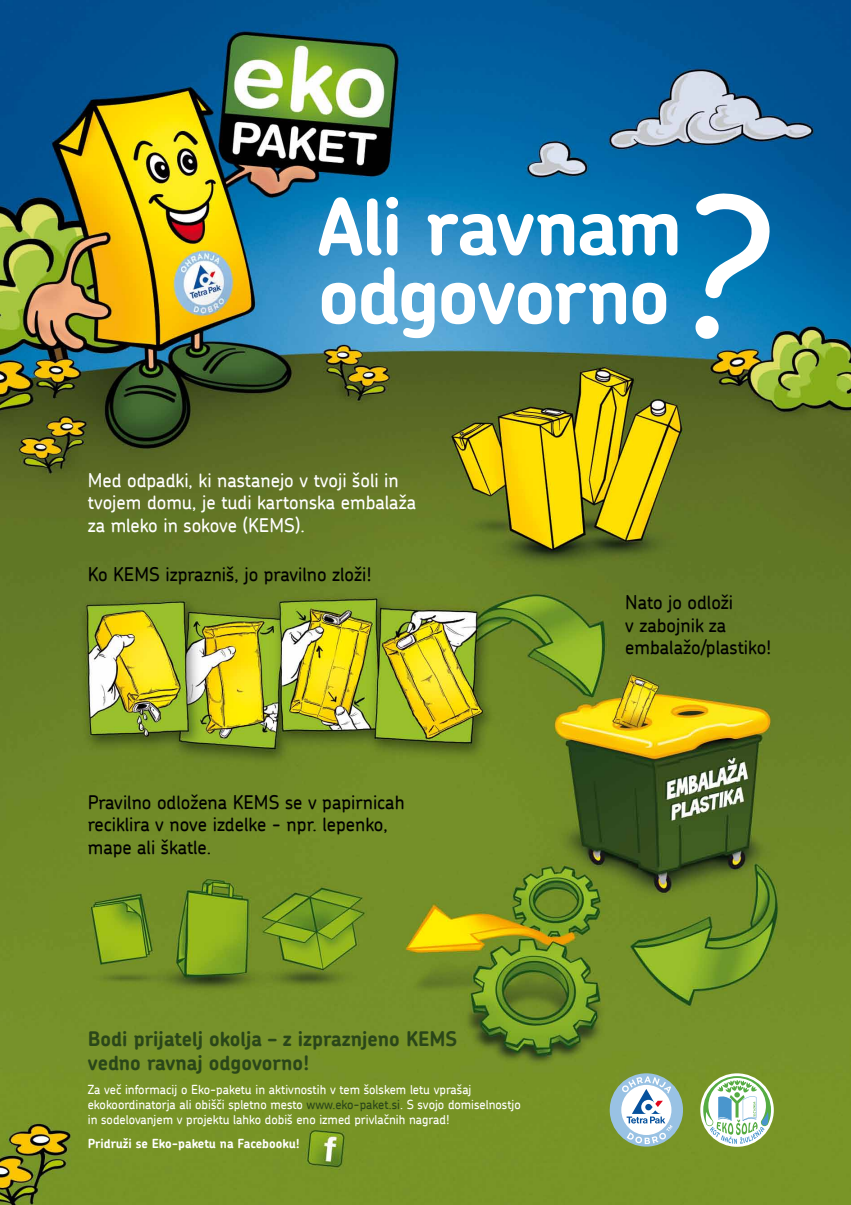
<style>
.page{position:relative;width:851px;height:1205px;background:#fff}
.page>*{position:absolute;margin:0;border:0;box-sizing:border-box;transform-origin:0 0}
.t1{font:700 78.12px/68.8px "Chevin";letter-spacing:-.03em;color:#fff}
.t2{font:700 20px/24px "Chevin";color:#2a4619}
.t3{font:500 18.75px/22.5px "Chevin";color:#000}
.t4{font:500 18.75px/22.5px "Chevin";color:#fff}
.t5{font:500 12.5px/15px "Chevin";color:#fff}
.t6{font:700 12.5px "Chevin";color:#fff}
.s1{color:#2a4619}
</style>
<div class="page">
<img style="left:0;top:0;width:850px;height:1205px">
<svg style="left:609px;top:1073px;width:73px;height:73px"></svg>
<svg style="left:700px;top:1073px;width:73px;height:74px"></svg>
<svg style="left:703px;top:1076px;width:67px;height:68px"></svg>
<svg style="left:672px;top:186px;width:103px;height:161px;background:#0877b3"></svg>
<h1 class="t1" style="left:318px;top:191px;width:366px">Ali ravnam odgovorno</h1>
<h3 class="t4" style="left:88px;top:468px;width:330px">Med odpadki, ki nastanejo v tvoji šoli in tvojem domu, je tudi kartonska embalaža za mleko in sokove (KEMS).</h3>
<h3 class="t3" style="left:88px;top:563px;width:285px">Ko KEMS izprazniš, jo pravilno zloži!</h3>
<h3 class="t3" style="left:88px;top:790px;width:318px">Pravilno odložena KEMS se v papirnicah reciklira v nove izdelke - npr. lepenko, mape ali škatle.</h3>
<h2 class="t2" style="left:88px;top:1026px;width:371px">Bodi prijatelj okolja – z izpraznjeno KEMS vedno ravnaj odgovorno!</h2>
<p class="t5" style="left:88px;top:1081px;width:434px">Za več informacij o Eko-paketu in aktivnostih v tem šolskem letu vprašaj ekokoordinatorja ali obišči spletno mesto <span class="s1">www.eko-paket.si</span>. S svojo domiselnostjo in sodelovanjem v projektu lahko dobiš eno izmed privlačnih nagrad!</p>
<p class="t6" style="left:88px;top:1135px;width:213px">Pridruži se Eko-paketu na Facebooku!</p>
<h3 class="t3" style="left:625px;top:591px;width:148px">Nato jo odloži<br>v zabojnik za embalažo/plastiko!</h3>
</div>
